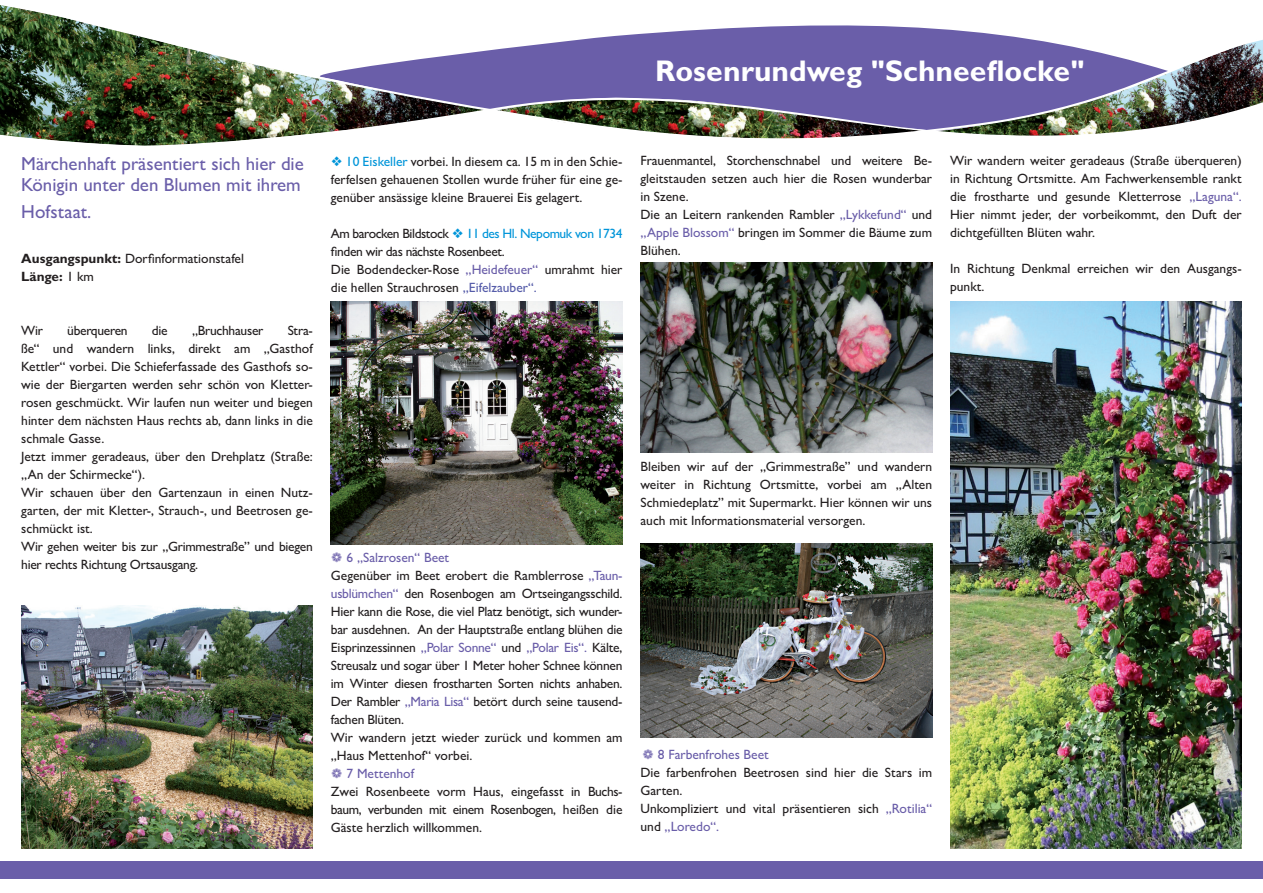
<style>
.page{position:relative;width:1263px;height:893px;background:#fff}
.page>*{position:absolute;margin:0;border:0;box-sizing:border-box;transform-origin:0 0}
.t1{font:700 30px "Gill Sans MT Std";color:#fff}
.t2{font:500 18.9px/21px "Gill Sans MT Std";color:#6a5ea9}
.t3{font:500 13.5px/18px "Gill Sans MT Std";color:#231f20}
.t4{font:500 13.5px/18px "Gill Sans MT Std";letter-spacing:-.02em;color:#231f20}
.s1{font-weight:700}
.s2{color:#0095d9}
.s3{color:#6a5ea9}
.s4{color:#555ca9}
</style>
<div class="page">
<svg style="left:0;top:5px;width:1263px;height:52px"></svg>
<img style="left:0;top:57px;width:1263px;height:89px">
<div style="left:0;top:861px;width:1263px;height:17px;background:#6a5ea9"></div>
<img style="left:21px;top:606px;width:292px;height:242px">
<img style="left:331px;top:302px;width:291px;height:242px">
<img style="left:640px;top:263px;width:292px;height:190px">
<img style="left:640px;top:543px;width:292px;height:195px">
<img style="left:950px;top:302px;width:292px;height:546px">
<h1 class="t1" style="left:655px;top:52px;width:431px">Rosenrundweg "Schneeflocke"</h1>
<h2 class="t2" style="left:21px;top:152px;width:284px">Märchenhaft präsentiert sich hier die<br>Königin unter den Blumen mit ihrem</h2>
<h2 class="t2" style="left:21px;top:200px;width:72px">Hofstaat.</h2>
<p class="t3" style="left:21px;top:249px;width:224px"><span class="s1">Ausgangspunkt:</span> Dorfinformationstafel<br><span class="s1">Länge:</span> 1 km</p>
<p class="t3" style="left:21px;top:321px;width:293px;text-indent:266px">Stra&shy;ße“ und wandern links, direkt am „Gasthof Kettler“ vorbei. Die Schieferfassade des Gasthofs so&shy;wie der Biergarten werden sehr schön von Kletter&shy;rosen geschmückt. Wir laufen nun weiter und biegen hinter dem nächsten Haus rechts ab, dann links in die schmale Gasse.<br>Jetzt immer geradeaus, über den Drehplatz (Straße: „An der Schirmecke“).<br>Wir schauen über den Gartenzaun in einen Nutz&shy;garten, der mit Kletter-, Strauch-, und Beetrosen ge&shy;schmückt ist.<br>Wir gehen weiter bis zur „Grimmestraße” und biegen hier rechts Richtung Ortsausgang.</p>
<p class="t3" style="left:21px;top:321px;width:23px">Wir</p>
<p class="t4" style="left:67px;top:321px;width:62px">überqueren</p>
<p class="t3" style="left:152px;top:321px;width:17px">die</p>
<p class="t4" style="left:192px;top:321px;width:73px">„Bruchhauser</p>
<p class="t3" style="left:331px;top:152px;width:293px;text-align:justify"><span class="s2">❖ 10 Eiskeller</span> vorbei. In diesem ca. 15 m in den Schie&shy;ferfelsen gehauenen Stollen wurde früher für eine ge&shy;genüber ansässige kleine Brauerei Eis gelagert.</p>
<p class="t4" style="left:331px;top:224px;width:293px">Am barocken Bildstock <span class="s2">❖ 11 des Hl. Nepomuk von 1734 </span>finden wir das nächste Rosenbeet.<br>Die Bodendecker-Rose <span class="s3">„Heidefeuer“</span> umrahmt hier die hellen Strauchrosen <span class="s4">„Eifelzauber“.</span></p>
<p class="t4" style="left:331px;top:548px;width:293px"><span class="s3">❁ 6 „Salzrosen“ Beet<br></span>Gegenüber im Beet erobert die Ramblerrose <span class="s3">„Taun&shy;usblümchen“</span> den Rosenbogen am Ortseingangsschild.<br>Hier kann die Rose, die viel Platz benötigt, sich wunder&shy;bar ausdehnen. An der Hauptstraße entlang blühen die Eisprinzessinnen <span class="s3">„Polar Sonne“</span> und <span class="s3">„Polar Eis“.</span> Kälte, Streusalz und sogar über 1 Meter hoher Schnee können im Winter diesen frostharten Sorten nichts anhaben.<br>Der Rambler <span class="s3">„Maria Lisa“</span> betört durch seine tausend&shy;fachen Blüten.<br>Wir wandern jetzt wieder zurück und kommen am „Haus Mettenhof“ vorbei.<br><span class="s3">❁ 7 Mettenhof<br></span>Zwei Rosenbeete vorm Haus, eingefasst in Buchs&shy;baum, verbunden mit einem Rosenbogen, heißen die Gäste herzlich willkommen.</p>
<p class="t3" style="left:640px;top:152px;width:293px">Frauenmantel, Storchenschnabel und weitere Be&shy;gleitstauden setzen auch hier die Rosen wunderbar in Szene.<br>Die an Leitern rankenden Rambler <span class="s3">„Lykkefund“</span> und <span class="s3">„Apple Blossom“</span> bringen im Sommer die Bäume zum Blühen.</p>
<p class="t3" style="left:950px;top:152px;width:293px;text-align:justify">Wir wandern weiter geradeaus (Straße überqueren) in Richtung Ortsmitte. Am Fachwerkensemble rankt die frostharte und gesunde Kletterrose <span class="s3">„Laguna“.<br></span>Hier nimmt jeder, der vorbeikommt, den Duft der dichtgefüllten Blüten wahr.</p>
<p class="t3" style="left:950px;top:260px;width:293px">In Richtung Denkmal erreichen wir den Ausgangs&shy;punkt.</p>
<p class="t3" style="left:640px;top:458px;width:293px;text-align:justify">Bleiben wir auf der „Grimmestraße” und wandern weiter in Richtung Ortsmitte, vorbei am „Alten Schmiedeplatz” mit Supermarkt. Hier können wir uns auch mit Informationsmaterial versorgen.</p>
<p class="t3" style="left:640px;top:746px;width:293px"><span class="s3">❁ 8 Farbenfrohes Beet<br></span>Die farbenfrohen Beetrosen sind hier die Stars im<br>Garten.<br>Unkompliziert und vital präsentieren sich <span class="s3">„Rotilia“ </span>und <span class="s3">„Loredo“.</span></p>
</div>
